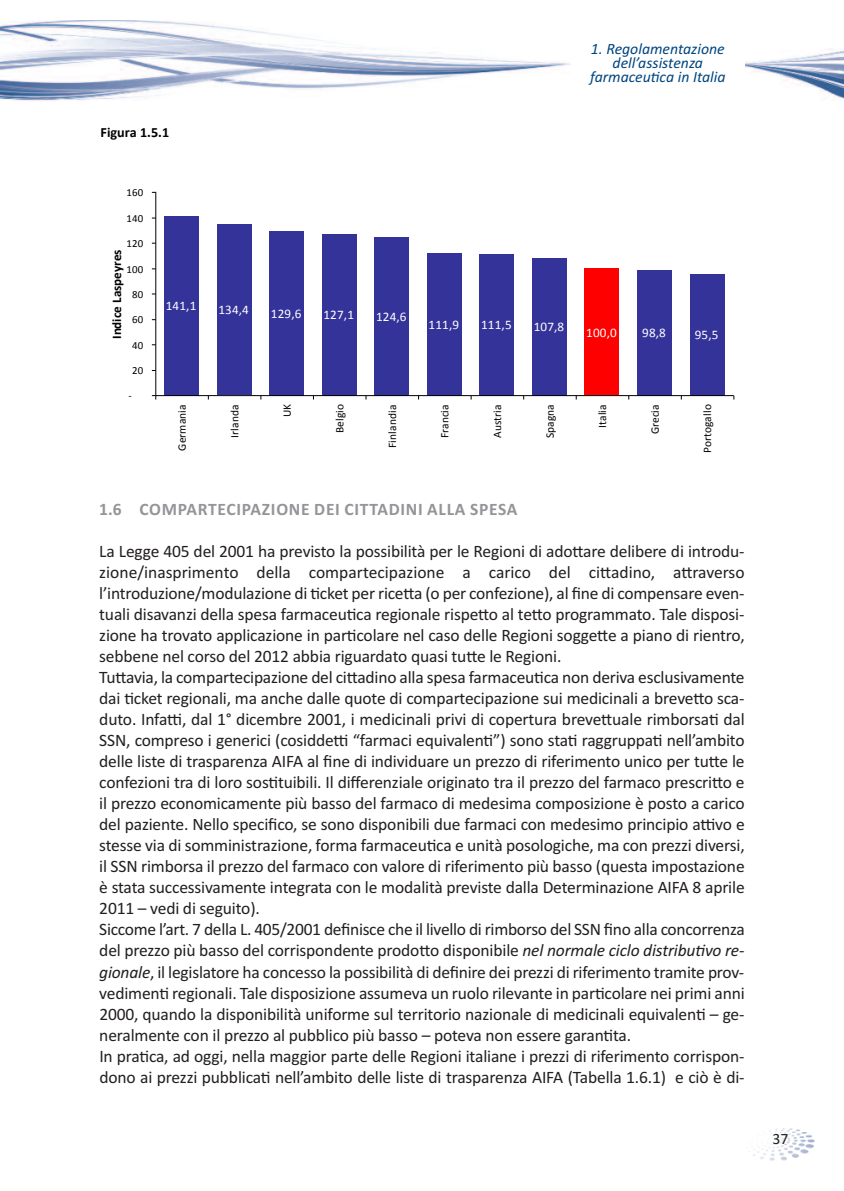
<style>
.page{position:relative;width:844px;height:1191px;background:#fff}
.page>*{position:absolute;margin:0;border:0;box-sizing:border-box;transform-origin:0 0}
.t1{font:17.5px/21px "Calibri";letter-spacing:-.01em;color:#231f20}
.t2{font:700 17.5px "Calibri";letter-spacing:.04em;color:#939598}
.t3{font:italic 15.75px/14px "Calibri";color:#01457f;text-align:center}
.t4{font:15.75px "Calibri";color:#231f20}
.t5{font:700 14.17px "Calibri";color:#000}
.t6{font:14.17px "Calibri";color:#000}
.t7{font:13.12px "Calibri";letter-spacing:.015em;color:#fff}
.t8{font:700 13.12px "Calibri";letter-spacing:-.005em;color:#000}
.t9{font:11.38px "Calibri";letter-spacing:.02em;color:#000}
.t10{font:10.85px "Calibri";letter-spacing:.02em;color:#000}
.s1{font-style:italic}
</style>
<div class="page">
<img style="left:0;top:20px;width:843px;height:81px">
<div style="left:570px;top:40px;width:174px;height:49px;background:#fff"></div>
<img style="left:749px;top:1128px;width:66px;height:33px">
<div style="left:164px;top:216px;width:35px;height:179px;background:#339"></div>
<div style="left:216px;top:225px;width:35px;height:170px;background:#339"></div>
<div style="left:269px;top:231px;width:35px;height:164px;background:#339"></div>
<div style="left:321px;top:234px;width:35px;height:161px;background:#339"></div>
<div style="left:374px;top:237px;width:35px;height:158px;background:#339"></div>
<div style="left:427px;top:253px;width:34px;height:142px;background:#339"></div>
<div style="left:479px;top:254px;width:35px;height:141px;background:#339"></div>
<div style="left:532px;top:258px;width:34px;height:137px;background:#339"></div>
<div style="left:584px;top:268px;width:35px;height:127px;background:#f00"></div>
<div style="left:637px;top:270px;width:34px;height:125px;background:#339"></div>
<div style="left:689px;top:274px;width:35px;height:121px;background:#339"></div>
<hr style="left:155px;top:192px;width:1px;height:203px;background:#000">
<hr style="left:156px;top:395px;width:577px;height:1px;background:#000">
<p class="t5" style="left:101px;top:126px;width:70px">FIGURA 1.5.1</p>
<p class="t10" style="left:126px;top:188px;width:18px">160</p>
<p class="t10" style="left:126px;top:214px;width:18px">140</p>
<p class="t10" style="left:126px;top:239px;width:18px">120</p>
<p class="t8" style="left:111px;top:339px;width:91px;rotate:-90deg">INDICE LASPEYRES</p>
<p class="t10" style="left:126px;top:264px;width:18px">100</p>
<p class="t10" style="left:132px;top:289px;width:13px">80</p>
<p class="t10" style="left:132px;top:315px;width:13px">60</p>
<p class="t10" style="left:132px;top:340px;width:13px">40</p>
<p class="t10" style="left:132px;top:366px;width:13px">20</p>
<p class="t10" style="left:129px;top:391px;width:5px">-</p>
<p class="t7" style="left:166px;top:300px;width:32px">141,1</p>
<p class="t7" style="left:218px;top:304px;width:32px">134,4</p>
<p class="t7" style="left:271px;top:308px;width:32px">129,6</p>
<p class="t7" style="left:323px;top:309px;width:32px">127,1</p>
<p class="t7" style="left:376px;top:311px;width:32px">124,6</p>
<p class="t3" style="left:590px;top:42px;width:137px">1. Regolamentazione dell’assistenza farmaceutica in Italia</p>
<p class="t7" style="left:428px;top:319px;width:32px">111,9</p>
<p class="t7" style="left:481px;top:319px;width:32px">111,5</p>
<p class="t7" style="left:533px;top:321px;width:32px">107,8</p>
<p class="t7" style="left:586px;top:327px;width:32px">100,0</p>
<p class="t7" style="left:642px;top:327px;width:25px">98,8</p>
<p class="t7" style="left:694px;top:329px;width:25px">95,5</p>
<p class="t9" style="left:177px;top:451px;width:48px;rotate:-90deg">Germania</p>
<p class="t9" style="left:230px;top:437px;width:35px;rotate:-90deg">Irlanda</p>
<p class="t9" style="left:282px;top:417px;width:15px;rotate:-90deg">UK</p>
<p class="t9" style="left:335px;top:433px;width:30px;rotate:-90deg">Belgio</p>
<p class="t9" style="left:387px;top:448px;width:45px;rotate:-90deg">Finlandia</p>
<p class="t9" style="left:440px;top:438px;width:35px;rotate:-90deg">Francia</p>
<p class="t9" style="left:492px;top:438px;width:35px;rotate:-90deg">Austria</p>
<p class="t9" style="left:545px;top:438px;width:35px;rotate:-90deg">Spagna</p>
<p class="t9" style="left:597px;top:428px;width:25px;rotate:-90deg">Italia</p>
<p class="t9" style="left:650px;top:434px;width:31px;rotate:-90deg">Grecia</p>
<p class="t9" style="left:702px;top:453px;width:50px;rotate:-90deg">Portogallo</p>
<p class="t2" style="left:99px;top:499px;width:419px">1.6 COMPARTECIPAZIONE DEI CITTADINI ALLA SPESA</p>
<p class="t1" style="left:99px;top:541px;width:646px">La Legge 405 del 2001 ha previsto la possibilità per le Regioni di adottare delibere di introdu&shy;zione/inasprimento della compartecipazione a carico del cittadino, attraverso l’introduzione/modulazione di ticket per ricetta (o per confezione), al fine di compensare even&shy;tuali disavanzi della spesa farmaceutica regionale rispetto al tetto programmato. Tale disposi&shy;zione ha trovato applicazione in particolare nel caso delle Regioni soggette a piano di rientro, sebbene nel corso del 2012 abbia riguardato quasi tutte le Regioni.<br>Tuttavia, la compartecipazione del cittadino alla spesa farmaceutica non deriva esclusivamente dai ticket regionali, ma anche dalle quote di compartecipazione sui medicinali a brevetto sca&shy;duto. Infatti, dal 1° dicembre 2001, i medicinali privi di copertura brevettuale rimborsati dal SSN, compreso i generici (cosiddetti “farmaci equivalenti”) sono stati raggruppati nell’ambito delle liste di trasparenza AIFA al fine di individuare un prezzo di riferimento unico per tutte le confezioni tra di loro sostituibili. Il differenziale originato tra il prezzo del farmaco prescritto e il prezzo economicamente più basso del farmaco di medesima composizione è posto a carico del paziente. Nello specifico, se sono disponibili due farmaci con medesimo principio attivo e stesse via di somministrazione, forma farmaceutica e unità posologiche, ma con prezzi diversi, il SSN rimborsa il prezzo del farmaco con valore di riferimento più basso (questa impostazione è stata successivamente integrata con le modalità previste dalla Determinazione AIFA 8 aprile 2011 – vedi di seguito).<br>Siccome l’art. 7 della L. 405/2001 definisce che il livello di rimborso del SSN fino alla concorrenza del prezzo più basso del corrispondente prodotto disponibile <span class="s1">nel normale ciclo distributivo re&shy;gionale</span>, il legislatore ha concesso la possibilità di definire dei prezzi di riferimento tramite prov&shy;vedimenti regionali. Tale disposizione assumeva un ruolo rilevante in particolare nei primi anni 2000, quando la disponibilità uniforme sul territorio nazionale di medicinali equivalenti – ge&shy;neralmente con il prezzo al pubblico più basso – poteva non essere garantita.<br>In pratica, ad oggi, nella maggior parte delle Regioni italiane i prezzi di riferimento corrispon&shy;dono ai prezzi pubblicati nell’ambito delle liste di trasparenza AIFA (Tabella 1.6.1) e ciò è di-</p>
<p class="t6" style="left:101px;top:610px;width:8px">T</p>
<p class="t4" style="left:772px;top:1129px;width:17px">37</p>
</div>
